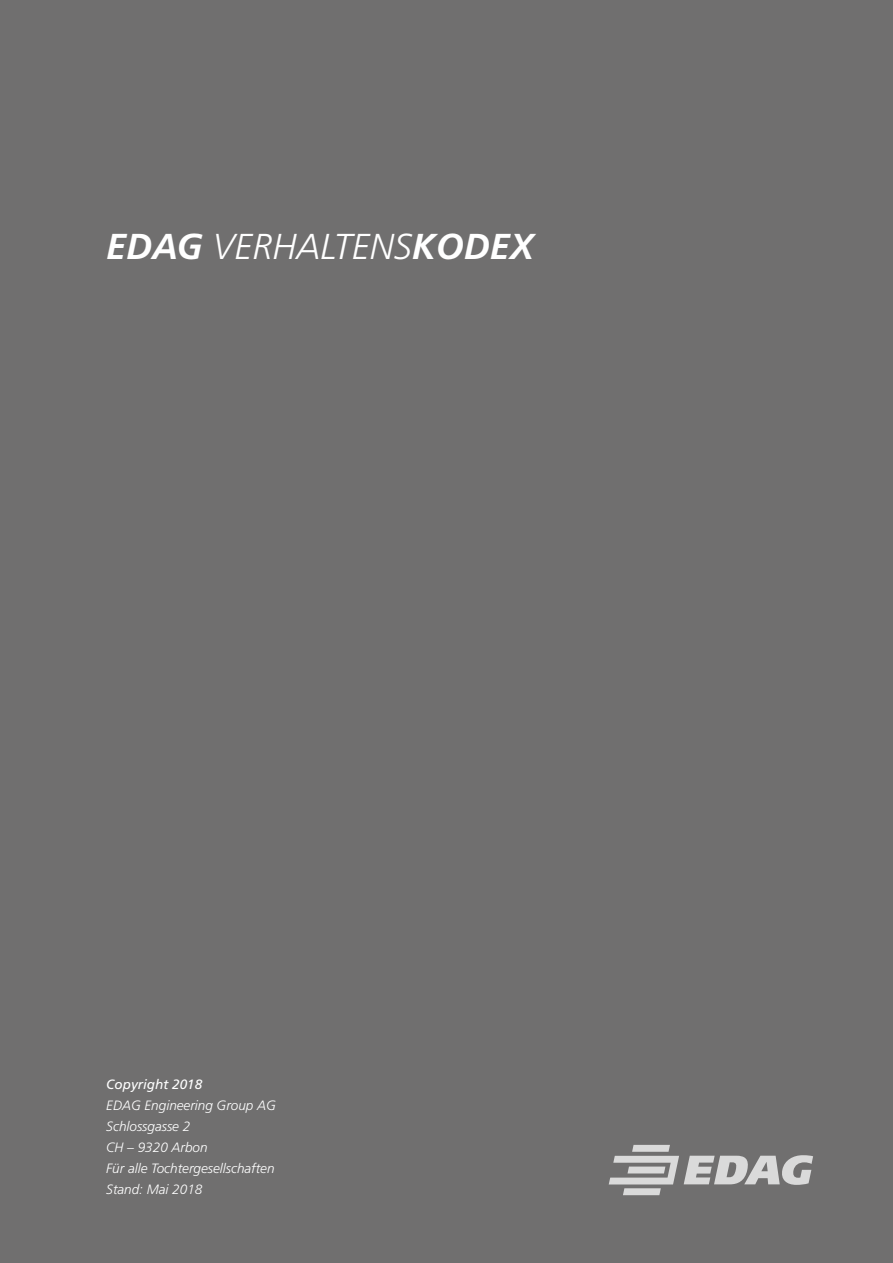
<style>
.page{position:relative;width:893px;height:1263px;background:#706f6f}
.page>*{position:absolute;margin:0;border:0;box-sizing:border-box;transform-origin:0 0}
.t1{font:italic 300 36px "Frutiger LT Std";color:#fff}
.t2{font:italic 300 13.5px/21px "Frutiger LT Std";color:#fff}
.t3{font:italic 13.5px "Frutiger LT Std";color:#fff}
.s1{font-weight:700}
</style>
<div class="page">
<svg style="left:609px;top:1145px;width:204px;height:50px"></svg>
<h1 class="t1" style="left:106px;top:226px;width:429px"><span class="s1">EDAG</span> VERHALTENS<span class="s1">KODEX</span></h1>
<p class="t3" style="left:106px;top:1077px;width:98px">Copyright 2018</p>
<p class="t2" style="left:106px;top:1095px;width:171px">EDAG Engineering Group AG<br>Schlossgasse 2<br>CH – 9320 Arbon<br>Für alle Tochtergesellschaften<br>Stand: Mai 2018</p>
</div>
